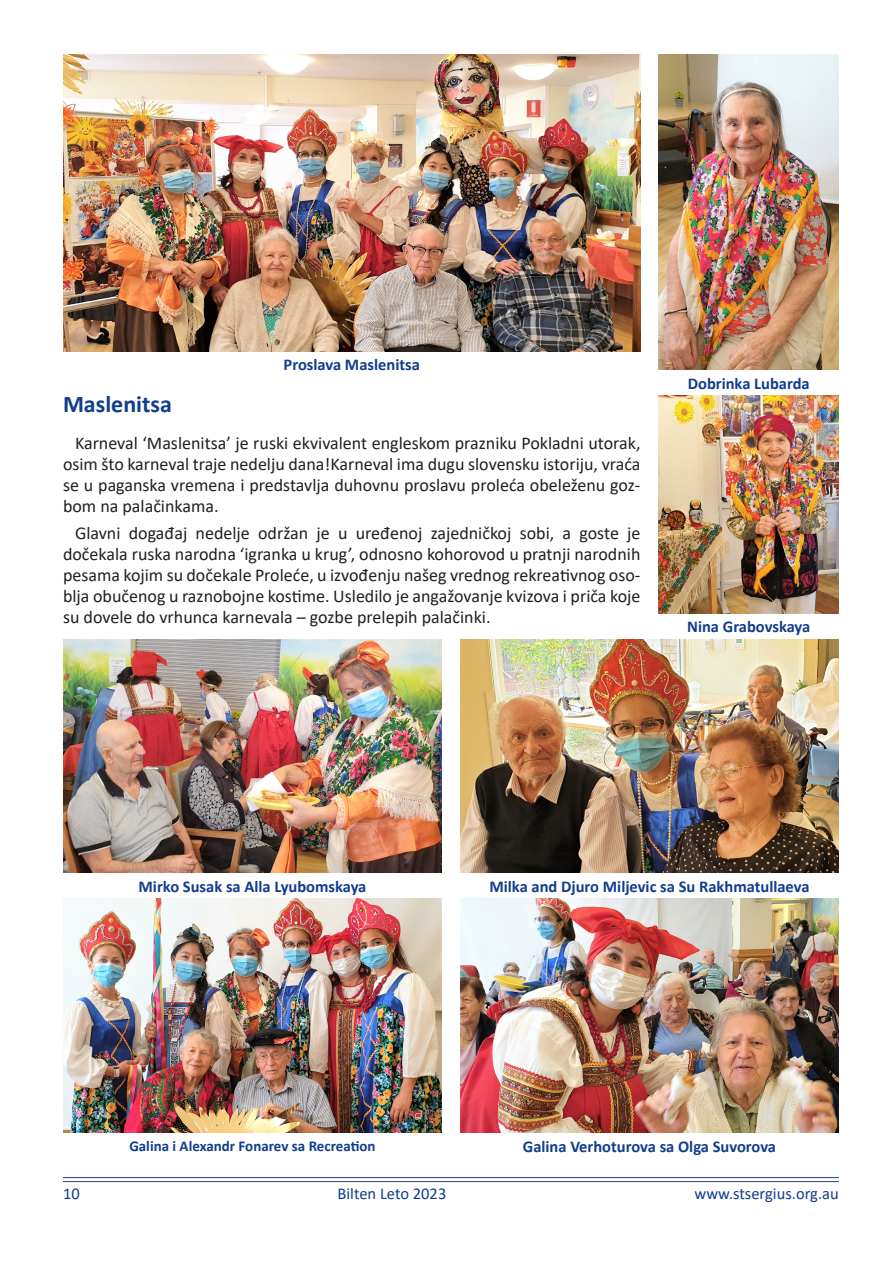
<style>
.page{position:relative;width:893px;height:1263px;background:#fff}
.page>*{position:absolute;margin:0;border:0;box-sizing:border-box;transform-origin:0 0}
.subtitle{font:700 24px "Calibri";color:#113d8d}
.t1{font:18px/21px "Calibri";color:#231f20;text-align:justify}
.Photos{font:700 16.5px "Calibri";color:#113d8d}
.t2{font:16.5px "Calibri";color:#113d8d}
.Photos-2{font:700 15px "Calibri";color:#113d8d}
</style>
<div class="page">
<hr style="left:63px;top:1181px;width:776px;height:1px;background:#263f8c">
<hr style="left:63px;top:1177px;width:776px;height:1px;background:#263f8c">
<img style="left:63px;top:54px;width:577px;height:297px">
<img style="left:659px;top:54px;width:180px;height:316px">
<img style="left:63px;top:899px;width:379px;height:233px">
<img style="left:460px;top:639px;width:379px;height:233px">
<img style="left:460px;top:899px;width:379px;height:233px">
<img style="left:63px;top:639px;width:379px;height:234px">
<img style="left:658px;top:396px;width:181px;height:217px">
<p class="Photos" style="left:284px;top:353px;width:138px">Proslava Maslenitsa</p>
<p class="subtitle" style="left:63px;top:387px;width:110px">Maslenitsa</p>
<p class="t1" style="left:63px;top:432px;width:579px;text-indent:12px">Karneval ‘Maslenitsa’ je ruski ekvivalent engleskom prazniku Pokladni utorak, osim što karneval traje nedelju dana!Karneval ima dugu slovensku istoriju, vraća se u paganska vremena i predstavlja duhovnu proslavu proleća obeleženu goz&shy;bom na palačinkama.</p>
<p class="t1" style="left:63px;top:522px;width:579px;text-indent:12px">Glavni događaj nedelje održan je u uređenoj zajedničkoj sobi, a goste je dočekala ruska narodna ‘igranka u krug’, odnosno kohorovod u pratnji narodnih pesama kojim su dočekale Proleće, u izvođenju našeg vrednog rekreativnog oso&shy;blja obučenog u raznobojne kostime. Usledilo je angažovanje kvizova i priča koje su dovele do vrhunca karnevala – gozbe prelepih palačinki.</p>
<p class="Photos" style="left:688px;top:372px;width:123px">Dobrinka Lubarda</p>
<p class="Photos" style="left:687px;top:615px;width:125px">Nina Grabovskaya</p>
<p class="Photos" style="left:139px;top:875px;width:229px">Mirko Susak sa Alla Lyubomskaya</p>
<p class="Photos-2" style="left:129px;top:1136px;width:248px">Galina i Alexandr Fonarev sa Recreation</p>
<p class="Photos" style="left:489px;top:875px;width:322px">Milka and Djuro Miljevic sa Su Rakhmatullaeva</p>
<p class="Photos" style="left:523px;top:1134px;width:255px">Galina Verhoturova sa Olga Suvorova</p>
<p class="t2" style="left:63px;top:1182px;width:18px">10</p>
<p class="t2" style="left:338px;top:1182px;width:110px">Bilten Leto 2023</p>
<p class="t2" style="left:695px;top:1182px;width:146px">www.stsergius.org.au</p>
</div>
